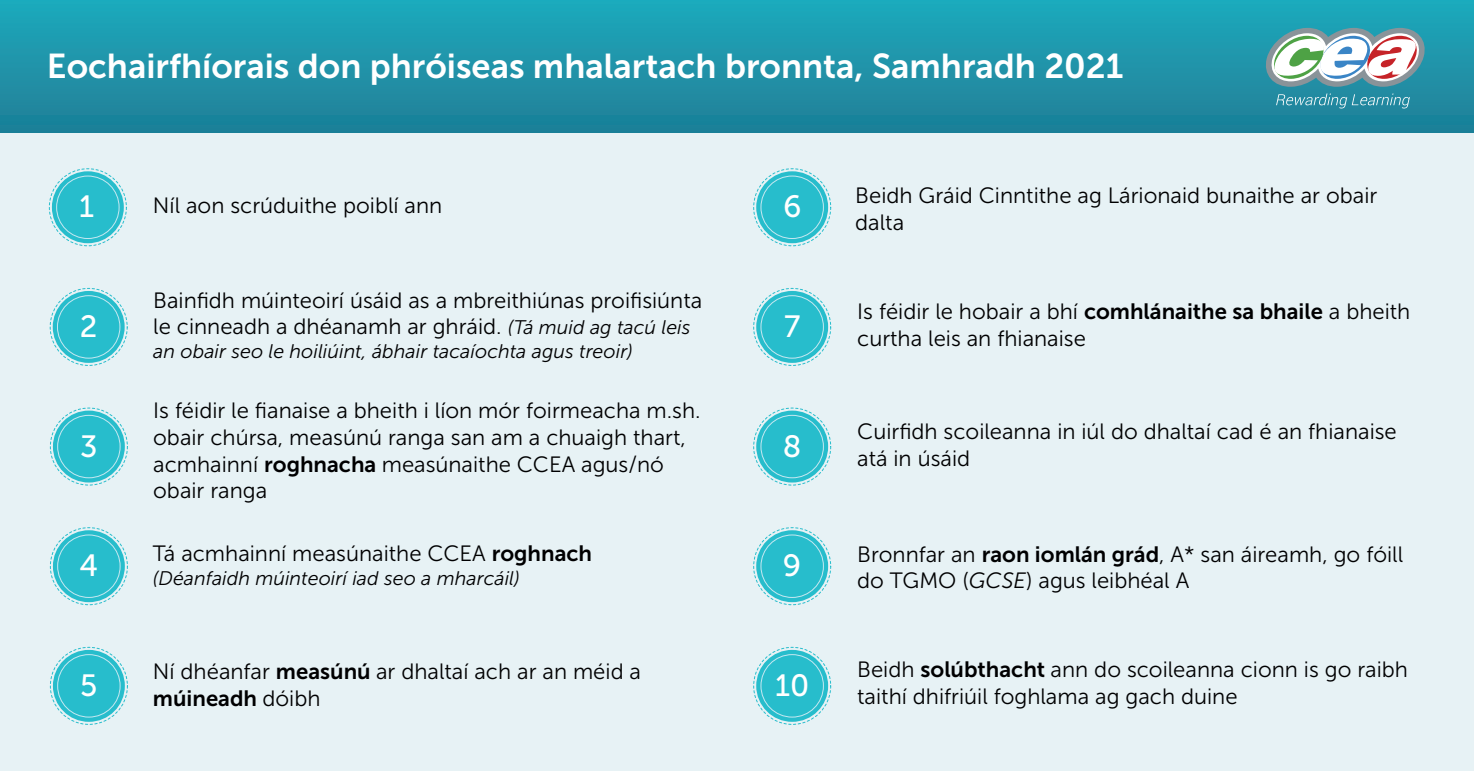
<style>
.page{position:relative;width:1474px;height:771px;background:#fff}
.page>*{position:absolute;margin:0;border:0;box-sizing:border-box;transform-origin:0 0}
.t1{font:34.3px "Museo Sans 700";color:#fff}
.t2{font:30.62px "Museo Sans 500";color:#fff}
.t3{font:22.05px/26.6px "Museo Sans 300";color:#000001}
.t4{font:22.05px "Museo Sans 700";color:#000001}
.t5{font:italic 19.6px "Museo Sans 300";color:#000001}
.s1{font-style:italic;font-size:19.6px}
.s2{font-family:"Museo Sans 700"}
.s3{font-family:"Museo Sans 300"}
.s4{font-style:italic}
</style>
<div class="page">
<div style="left:0;top:121px;width:1473px;height:650px;background:#e7f2f5"></div>
<div style="left:0;top:0;width:1473px;height:133px;background:linear-gradient(to bottom,#1eaabc,#1f7e97)"></div>
<svg style="left:1276px;top:93px;width:133px;height:15px;background:#439aae"></svg>
<svg style="left:1262px;top:27px;width:165px;height:60px"></svg>
<div style="left:52px;top:171px;width:72px;height:72px;background:#27bdcc;border-radius:50%"></div>
<div style="left:49px;top:168px;width:78px;height:78px;border:1px dashed #27bdcc;border-radius:50%"></div>
<div style="left:56px;top:176px;width:63px;height:63px;border:1px solid #c5e8f1;border-radius:50%"></div>
<div style="left:53px;top:530px;width:72px;height:72px;background:#27bdcc;border-radius:50%"></div>
<div style="left:50px;top:527px;width:78px;height:78px;border:1px dashed #27bdcc;border-radius:50%"></div>
<div style="left:57px;top:534px;width:64px;height:64px;border:1px solid #c5e8f1;border-radius:50%"></div>
<div style="left:53px;top:291px;width:72px;height:72px;background:#27bdcc;border-radius:50%"></div>
<div style="left:50px;top:288px;width:78px;height:78px;border:1px dashed #27bdcc;border-radius:50%"></div>
<div style="left:57px;top:295px;width:63px;height:63px;border:1px solid #c5e8f1;border-radius:50%"></div>
<div style="left:53px;top:650px;width:72px;height:71px;background:#27bdcc;border-radius:50%"></div>
<div style="left:50px;top:647px;width:78px;height:77px;border:1px dashed #27bdcc;border-radius:50%"></div>
<div style="left:57px;top:654px;width:64px;height:63px;border:1px solid #c5e8f1;border-radius:50%"></div>
<div style="left:756px;top:171px;width:72px;height:72px;background:#27bdcc;border-radius:50%"></div>
<div style="left:753px;top:168px;width:78px;height:78px;border:1px dashed #27bdcc;border-radius:50%"></div>
<div style="left:760px;top:176px;width:63px;height:63px;border:1px solid #c5e8f1;border-radius:50%"></div>
<div style="left:53px;top:410px;width:72px;height:72px;background:#27bdcc;border-radius:50%"></div>
<div style="left:50px;top:407px;width:78px;height:78px;border:1px dashed #27bdcc;border-radius:50%"></div>
<div style="left:57px;top:415px;width:64px;height:63px;border:1px solid #c5e8f1;border-radius:50%"></div>
<div style="left:756px;top:291px;width:72px;height:72px;background:#27bdcc;border-radius:50%"></div>
<div style="left:753px;top:288px;width:78px;height:78px;border:1px dashed #27bdcc;border-radius:50%"></div>
<div style="left:760px;top:295px;width:63px;height:63px;border:1px solid #c5e8f1;border-radius:50%"></div>
<div style="left:756px;top:530px;width:72px;height:72px;background:#27bdcc;border-radius:50%"></div>
<div style="left:753px;top:527px;width:78px;height:78px;border:1px dashed #27bdcc;border-radius:50%"></div>
<div style="left:760px;top:534px;width:63px;height:64px;border:1px solid #c5e8f1;border-radius:50%"></div>
<div style="left:756px;top:410px;width:72px;height:72px;background:#27bdcc;border-radius:50%"></div>
<div style="left:753px;top:407px;width:78px;height:78px;border:1px dashed #27bdcc;border-radius:50%"></div>
<div style="left:760px;top:415px;width:63px;height:63px;border:1px solid #c5e8f1;border-radius:50%"></div>
<div style="left:756px;top:650px;width:72px;height:71px;background:#27bdcc;border-radius:50%"></div>
<div style="left:753px;top:647px;width:78px;height:77px;border:1px dashed #27bdcc;border-radius:50%"></div>
<div style="left:760px;top:654px;width:63px;height:63px;border:1px solid #c5e8f1;border-radius:50%"></div>
<h1 class="t1" style="left:47px;top:47px;width:1078px">Eochairfhíorais don phróiseas mhalartach bronnta, Samhradh 2021</h1>
<h2 class="t2" style="left:79px;top:190px;width:17px">1</h2>
<p class="t3" style="left:153px;top:192px;width:291px">Níl aon scrúduithe poiblí ann</p>
<h2 class="t2" style="left:80px;top:310px;width:19px">2</h2>
<h2 class="t2" style="left:80px;top:429px;width:19px">3</h2>
<h2 class="t2" style="left:80px;top:549px;width:20px">4</h2>
<h2 class="t2" style="left:80px;top:668px;width:19px">5</h2>
<p class="t3" style="left:153px;top:287px;width:550px">Bainfidh múinteoirí úsáid as a mbreithiúnas proifisiúnta le cinneadh a dhéanamh ar ghráid. <span class="s1">(Tá muid ag tacú leis</span></p>
<p class="t5" style="left:153px;top:340px;width:481px">an obair seo le hoiliúint, ábhair tacaíochta agus treoir)</p>
<p class="t3" style="left:153px;top:397px;width:549px">Is féidir le fianaise a bheith i líon mór foirmeacha m.sh. obair chúrsa, measúnú ranga san am a chuaigh thart, acmhainní <span class="s2">roghnacha</span> measúnaithe CCEA agus/nó obair ranga</p>
<p class="t3" style="left:153px;top:540px;width:441px">Tá acmhainní measúnaithe CCEA <span class="s2">roghnach</span></p>
<p class="t5" style="left:153px;top:567px;width:368px">(Déanfaidh múinteoirí iad seo a mharcáil)</p>
<p class="t3" style="left:153px;top:658px;width:490px">Ní dhéanfar <span class="s2">measúnú</span> ar dhaltaí ach ar an méid a</p>
<p class="t4" style="left:153px;top:685px;width:169px">múineadh <span class="s3">dóibh</span></p>
<h2 class="t2" style="left:783px;top:190px;width:20px">6</h2>
<p class="t3" style="left:855px;top:183px;width:523px">Beidh Gráid Cinntithe ag Lárionaid bunaithe ar obair dalta</p>
<h2 class="t2" style="left:784px;top:310px;width:18px">7</h2>
<p class="t3" style="left:857px;top:298px;width:554px">Is féidir le hobair a bhí <span class="s2">comhlánaithe sa bhaile</span> a bheith curtha leis an fhianaise</p>
<h2 class="t2" style="left:783px;top:429px;width:20px">8</h2>
<p class="t3" style="left:857px;top:418px;width:541px">Cuirfidh scoileanna in iúl do dhaltaí cad é an fhianaise atá in úsáid</p>
<h2 class="t2" style="left:783px;top:549px;width:20px">9</h2>
<h2 class="t2" style="left:775px;top:668px;width:36px">10</h2>
<p class="t3" style="left:857px;top:541px;width:547px">Bronnfar an <span class="s2">raon iomlán grád</span>, A* san áireamh, go fóill do TGMO (<span class="s4">GCSE</span>) agus leibhéal A</p>
<p class="t3" style="left:857px;top:656px;width:552px">Beidh <span class="s2">solúbthacht</span> ann do scoileanna cionn is go raibh taithí dhifriúil foghlama ag gach duine</p>
</div>
